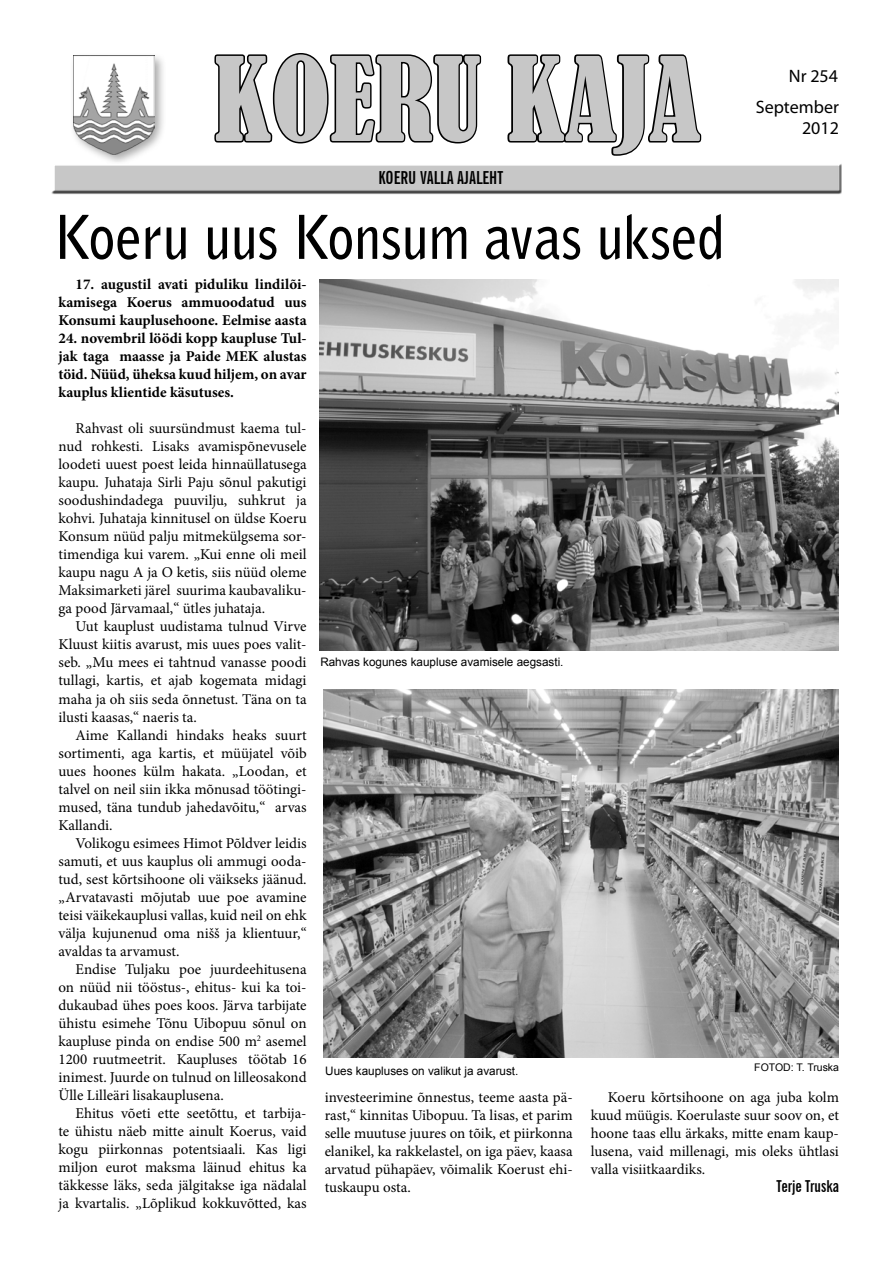
<style>
.page{position:relative;width:893px;height:1263px;background:#fff}
.page>*{position:absolute;margin:0;border:0;box-sizing:border-box;transform-origin:0 0}
.t1{font:condensed 108px "Bernard";color:#c7c7c7}
.t2{font:700 60px "Bell Gothic";color:#000;scale:.89 1}
.t3{font:18px/21.6px "Myriad Pro";color:#000;text-align:right}
.t4{font:700 extra-condensed 18px "News Gothic BT";color:#000}
.t5{font:700 extra-condensed 16.5px "News Gothic BT";color:#000}
.t6{font:15px/18px "Minion Pro";color:#000;text-align:justify}
.t7{font:700 15px/18px "Minion Pro";color:#000;text-align:justify}
.t8{font:11.7px "Arial";color:#000}
.t9{font:10.5px "Arial";color:#000}
</style>
<div class="page">
<div style="left:69px;top:52px;width:98px;height:114px;background:#000;opacity:.34"></div>
<img style="left:73px;top:56px;width:81px;height:99px">
<svg style="left:214px;top:53px;width:268px;height:91px"></svg>
<svg style="left:507px;top:54px;width:195px;height:102px"></svg>
<div style="left:51px;top:162px;width:790px;height:31px;background:#fff"></div>
<div style="left:51px;top:163px;width:791px;height:31px;background:#000;opacity:.75"></div>
<img style="left:319px;top:279px;width:520px;height:372px">
<img style="left:323px;top:690px;width:516px;height:367px">
<h1 class="t1" style="left:214px;top:37px;width:488px">KOERU KAJA</h1>
<p class="t4" style="left:378px;top:166px;width:126px">KOERU VALLA AJALEHT</p>
<h2 class="t2" style="left:54px;top:201px;width:755px">Koeru uus Konsum avas uksed</h2>
<p class="t3" style="left:789px;top:65px;width:51px">Nr 254</p>
<p class="t3" style="left:756px;top:96px;width:85px">September<br>2012</p>
<p class="t7" style="left:58px;top:275px;width:250px;text-indent:17px">17. augustil avati piduliku lindilõi&shy;kamisega Koerus ammuoodatud uus Konsumi kauplusehoone. Eelmise aasta</p>
<p class="t7" style="left:58px;top:329px;width:250px">24. novembril löödi kopp kaupluse Tul&shy;jak taga maasse ja Paide MEK alustas töid. Nüüd, üheksa kuud hiljem, on avar kauplus klientide käsutuses.</p>
<p class="t6" style="left:58px;top:420px;width:250px;text-indent:17px">Rahvast oli suursündmust kaema tul&shy;nud rohkesti. Lisaks avamispõnevusele loodeti uuest poest leida hinnaüllatusega kaupu. Juhataja Sirli Paju sõnul pakutigi soodushindadega puuvilju, suhkrut ja kohvi. Juhataja kinnitusel on üldse Koeru Konsum nüüd palju mitmekülgsema sor&shy;timendiga kui varem. „Kui enne oli meil kaupu nagu A ja O ketis, siis nüüd oleme Maksimarketi järel suurima kaubavaliku&shy;ga pood Järvamaal,“ ütles juhataja.</p>
<p class="t6" style="left:58px;top:618px;width:250px;text-indent:17px">Uut kauplust uudistama tulnud Virve Kluust kiitis avarust, mis uues poes valit&shy;seb. „Mu mees ei tahtnud vanasse poodi tullagi, kartis, et ajab kogemata midagi maha ja oh siis seda õnnetust. Täna on ta ilusti kaasas,“ naeris ta.</p>
<p class="t6" style="left:58px;top:726px;width:250px;text-indent:17px">Aime Kallandi hindaks heaks suurt sortimenti, aga kartis, et müüjatel võib uues hoones külm hakata. „Loodan, et talvel on neil siin ikka mõnusad töötingi&shy;mused, täna tundub jahedavõitu,“ arvas Kallandi.</p>
<p class="t6" style="left:58px;top:834px;width:250px;text-indent:17px">Volikogu esimees Himot Põldver leidis samuti, et uus kauplus oli ammugi ooda&shy;tud, sest kõrtsihoone oli väikseks jäänud. „Arvatavasti mõjutab uue poe avamine teisi väikekauplusi vallas, kuid neil on ehk välja kujunenud oma nišš ja klientuur,“ avaldas ta arvamust.</p>
<p class="t6" style="left:58px;top:960px;width:250px;text-indent:17px">Endise Tuljaku poe juurdeehitusena on nüüd nii tööstus-, ehitus- kui ka toi&shy;dukaubad ühes poes koos. Järva tarbijate ühistu esimehe Tõnu Uibopuu sõnul on kaupluse pinda on endise 500 m<sup>2</sup> asemel 1200 ruutmeetrit. Kaupluses töötab 16 inimest. Juurde on tulnud on lilleosakond Ülle Lilleäri lisakauplusena.</p>
<p class="t6" style="left:58px;top:1104px;width:250px;text-indent:17px">Ehitus võeti ette seetõttu, et tarbija&shy;te ühistu näeb mitte ainult Koerus, vaid kogu piirkonnas potentsiaali. Kas ligi miljon eurot maksma läinud ehitus ka täkkesse läks, seda jälgitakse iga nädalal ja kvartalis. „Lõplikud kokkuvõtted, kas</p>
<p class="t8" style="left:320px;top:654px;width:245px">Rahvas kogunes kaupluse avamisele aegsasti.</p>
<p class="t8" style="left:325px;top:1063px;width:195px">Uues kaupluses on valikut ja avarust.</p>
<p class="t9" style="left:754px;top:1060px;width:86px">FOTOD: T. Truska</p>
<p class="t6" style="left:325px;top:1089px;width:250px">investeerimine õnnestus, teeme aasta pä&shy;rast,“ kinnitas Uibopuu. Ta lisas, et parim selle muutuse juures on tõik, et piirkonna elanikel, ka rakkelastel, on iga päev, kaasa arvatud pühapäev, võimalik Koerust ehi&shy;tuskaupu osta.</p>
<p class="t6" style="left:591px;top:1089px;width:250px;text-indent:17px">Koeru kõrtsihoone on aga juba kolm kuud müügis. Koerulaste suur soov on, et hoone taas ellu ärkaks, mitte enam kaup&shy;lusena, vaid millenagi, mis oleks ühtlasi valla visiitkaardiks.</p>
<p class="t5" style="left:777px;top:1176px;width:64px">Terje Truska</p>
</div>
